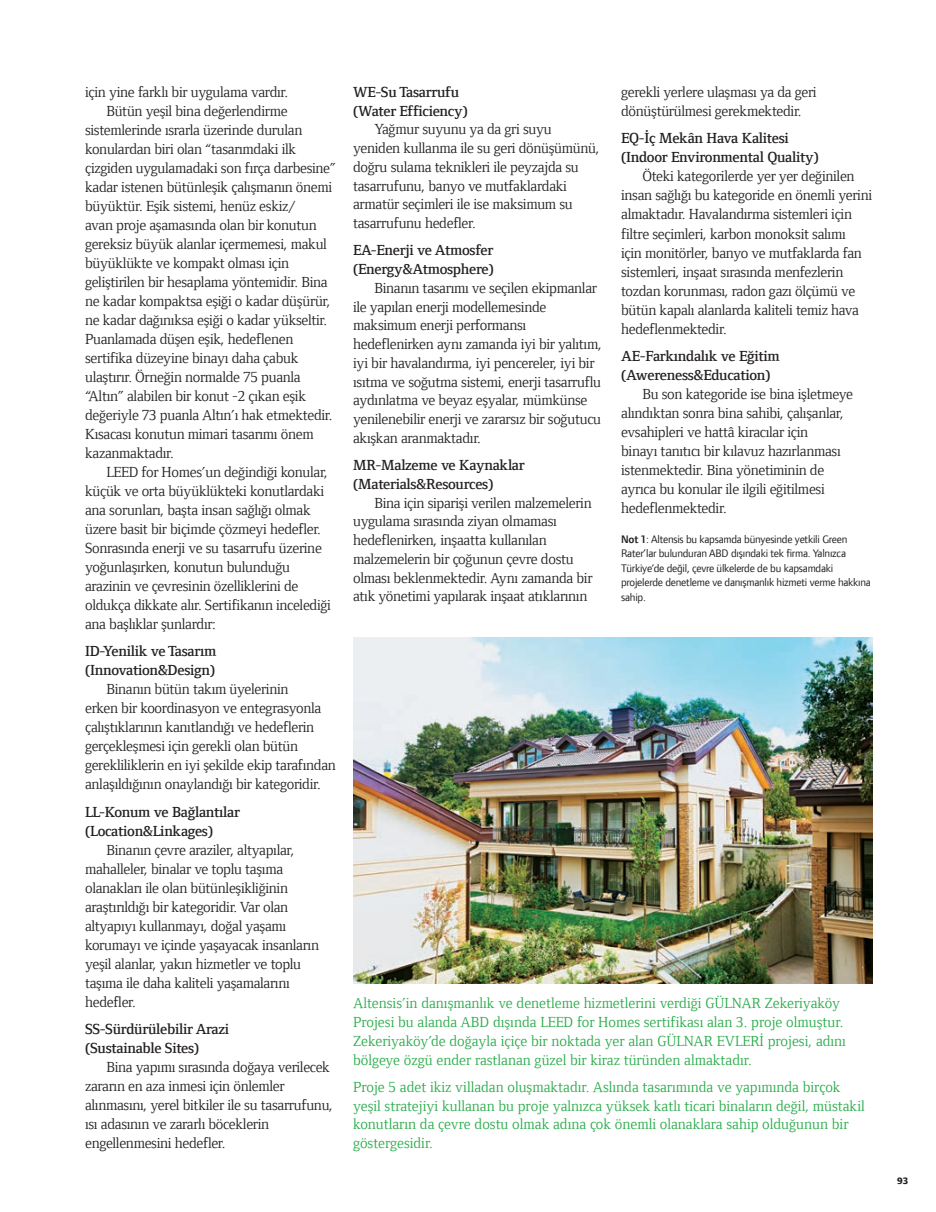
<style>
.page{position:relative;width:936px;height:1212px;background:#fff}
.page>*{position:absolute;margin:0;border:0;box-sizing:border-box;transform-origin:0 0}
.t1{font:15px/19px "Foundry Form Serif TRU";letter-spacing:-.02em;color:#231f20}
.t2{font:15px/18.8px "Foundry Form Serif TRU";color:#29ab4a}
.t3{font:600 15px/19px "Foundry Form Serif TRU";letter-spacing:-.02em;color:#231f20}
.t4{font:11.25px/14.5px "Foundry Form Sans TRU";letter-spacing:-.02em;color:#231f20}
.t5{font:800 9.75px "Foundry Form Sans TRU";color:#231f20}
.s1{font-weight:600}
</style>
<div class="page">
<img style="left:353px;top:638px;width:519px;height:346px">
<p class="t1" style="left:85px;top:82px;width:205px">için yine farklı bir uygulama vardır.</p>
<p class="t1" style="left:85px;top:101px;width:252px;text-indent:21px">Bütün yeşil bina değerlendirme sistemlerinde ısrarla üzerinde durulan konulardan biri olan “tasarımdaki ilk çizgiden uygulamadaki son fırça darbesine” kadar istenen bütünleşik çalışmanın önemi büyüktür. Eşik sistemi, henüz eskiz/<br>avan proje aşamasında olan bir konutun gereksiz büyük alanlar içermemesi, makul büyüklükte ve kompakt olması için geliştirilen bir hesaplama yöntemidir. Bina ne kadar kompaktsa eşiği o kadar düşürür, ne kadar dağınıksa eşiği o kadar yükseltir.<br>Puanlamada düşen eşik, hedeflenen sertifika düzeyine binayı daha çabuk ulaştırır. Örneğin normalde 75 puanla “Altın” alabilen bir konut -2 çıkan eşik değeriyle 73 puanla Altın’ı hak etmektedir.<br>Kısacası konutun mimari tasarımı önem kazanmaktadır.</p>
<p class="t1" style="left:85px;top:462px;width:247px;text-indent:21px">LEED for Homes’un değindiği konular, küçük ve orta büyüklükteki konutlardaki ana sorunları, başta insan sağlığı olmak üzere basit bir biçimde çözmeyi hedefler.<br>Sonrasında enerji ve su tasarrufu üzerine yoğunlaşırken, konutun bulunduğu arazinin ve çevresinin özelliklerini de oldukça dikkate alır. Sertifikanın incelediği ana başlıklar şunlardır:</p>
<p class="t3" style="left:85px;top:642px;width:133px">ID-Yenilik ve Tasarım (Innovation&amp;Design)</p>
<p class="t1" style="left:85px;top:680px;width:252px;text-indent:21px">Binanın bütün takım üyelerinin<br>erken bir koordinasyon ve entegrasyonla çalıştıklarının kanıtlandığı ve hedeflerin gerçekleşmesi için gerekli olan bütün gerekliliklerin en iyi şekilde ekip tarafından anlaşıldığının onaylandığı bir kategoridir.</p>
<p class="t3" style="left:85px;top:802px;width:156px">LL-Konum ve Bağlantılar (Location&amp;Linkages)</p>
<p class="t1" style="left:85px;top:840px;width:235px;text-indent:21px">Binanın çevre araziler, altyapılar, mahalleler, binalar ve toplu taşıma olanakları ile olan bütünleşikliğinin araştırıldığı bir kategoridir. Var olan altyapıyı kullanmayı, doğal yaşamı korumayı ve içinde yaşayacak insanların yeşil alanlar, yakın hizmetler ve toplu taşıma ile daha kaliteli yaşamalarını hedefler.</p>
<p class="t3" style="left:85px;top:1020px;width:146px">SS-Sürdürülebilir Arazi (Sustainable Sites)</p>
<p class="t1" style="left:85px;top:1058px;width:249px;text-indent:21px">Bina yapımı sırasında doğaya verilecek zararın en aza inmesi için önlemler alınmasını, yerel bitkiler ile su tasarrufunu, ısı adasının ve zararlı böceklerin engellenmesini hedefler.</p>
<p class="t3" style="left:353px;top:82px;width:116px">WE-Su Tasarrufu (Water Efficiency)</p>
<p class="t1" style="left:353px;top:120px;width:248px;text-indent:21px">Yağmur suyunu ya da gri suyu yeniden kullanma ile su geri dönüşümünü, doğru sulama teknikleri ile peyzajda su tasarrufunu, banyo ve mutfaklardaki armatür seçimleri ile ise maksimum su tasarrufunu hedefler.</p>
<p class="t3" style="left:353px;top:241px;width:142px">EA-Enerji ve Atmosfer (Energy&amp;Atmosphere)</p>
<p class="t1" style="left:353px;top:278px;width:250px;text-indent:21px">Binanın tasarımı ve seçilen ekipmanlar ile yapılan enerji modellemesinde maksimum enerji performansı hedeflenirken aynı zamanda iyi bir yalıtım, iyi bir havalandırma, iyi pencereler, iyi bir ısıtma ve soğutma sistemi, enerji tasarruflu aydınlatma ve beyaz eşyalar, mümkünse yenilenebilir enerji ve zararsız bir soğutucu akışkan aranmaktadır.</p>
<p class="t3" style="left:353px;top:456px;width:173px">MR-Malzeme ve Kaynaklar (Materials&amp;Resources)</p>
<p class="t1" style="left:353px;top:493px;width:241px;text-indent:21px">Bina için siparişi verilen malzemelerin uygulama sırasında ziyan olmaması hedeflenirken, inşaatta kullanılan malzemelerin bir çoğunun çevre dostu olması beklenmektedir. Aynı zamanda bir atık yönetimi yapılarak inşaat atıklarının</p>
<p class="t1" style="left:621px;top:82px;width:197px">gerekli yerlere ulaşması ya da geri dönüştürülmesi gerekmektedir.</p>
<p class="t3" style="left:621px;top:129px;width:199px">EQ-İç Mekân Hava Kalitesi (Indoor Environmental Quality)</p>
<p class="t1" style="left:621px;top:167px;width:252px;text-indent:21px">Öteki kategorilerde yer yer değinilen insan sağlığı bu kategoride en önemli yerini almaktadır. Havalandırma sistemleri için filtre seçimleri, karbon monoksit salımı<br>için monitörler, banyo ve mutfaklarda fan sistemleri, inşaat sırasında menfezlerin tozdan korunması, radon gazı ölçümü ve bütün kapalı alanlarda kaliteli temiz hava hedeflenmektedir.</p>
<p class="t3" style="left:621px;top:347px;width:160px">AE-Farkındalık ve Eğitim (Awereness&amp;Education)</p>
<p class="t1" style="left:621px;top:385px;width:233px;text-indent:21px">Bu son kategoride ise bina işletmeye alındıktan sonra bina sahibi, çalışanlar, evsahipleri ve hattâ kiracılar için<br>binayı tanıtıcı bir kılavuz hazırlanması istenmektedir. Bina yönetiminin de ayrıca bu konular ile ilgili eğitilmesi hedeflenmektedir.</p>
<p class="t4" style="left:621px;top:531px;width:251px"><span class="s1">Not 1</span>: Altensis bu kapsamda bünyesinde yetkili Green Rater’lar bulunduran ABD dışındaki tek firma. Yalnızca Türkiye’de değil, çevre ülkelerde de bu kapsamdaki projelerde denetleme ve danışmanlık hizmeti verme hakkına sahip.</p>
<p class="t2" style="left:353px;top:994px;width:494px">Altensis’in danışmanlık ve denetleme hizmetlerini verdiği GÜLNAR Zekeriyaköy Projesi bu alanda ABD dışında LEED for Homes sertifikası alan 3. proje olmuştur.<br>Zekeriyaköy’de doğayla içiçe bir noktada yer alan GÜLNAR EVLERİ projesi, adını bölgeye özgü ender rastlanan güzel bir kiraz türünden almaktadır.</p>
<p class="t2" style="left:353px;top:1077px;width:513px">Proje 5 adet ikiz villadan oluşmaktadır. Aslında tasarımında ve yapımında birçok yeşil stratejiyi kullanan bu proje yalnızca yüksek katlı ticari binaların değil, müstakil konutların da çevre dostu olmak adına çok önemli olanaklara sahip olduğunun bir göstergesidir.</p>
<p class="t5" style="left:897px;top:1175px;width:13px">93</p>
</div>
